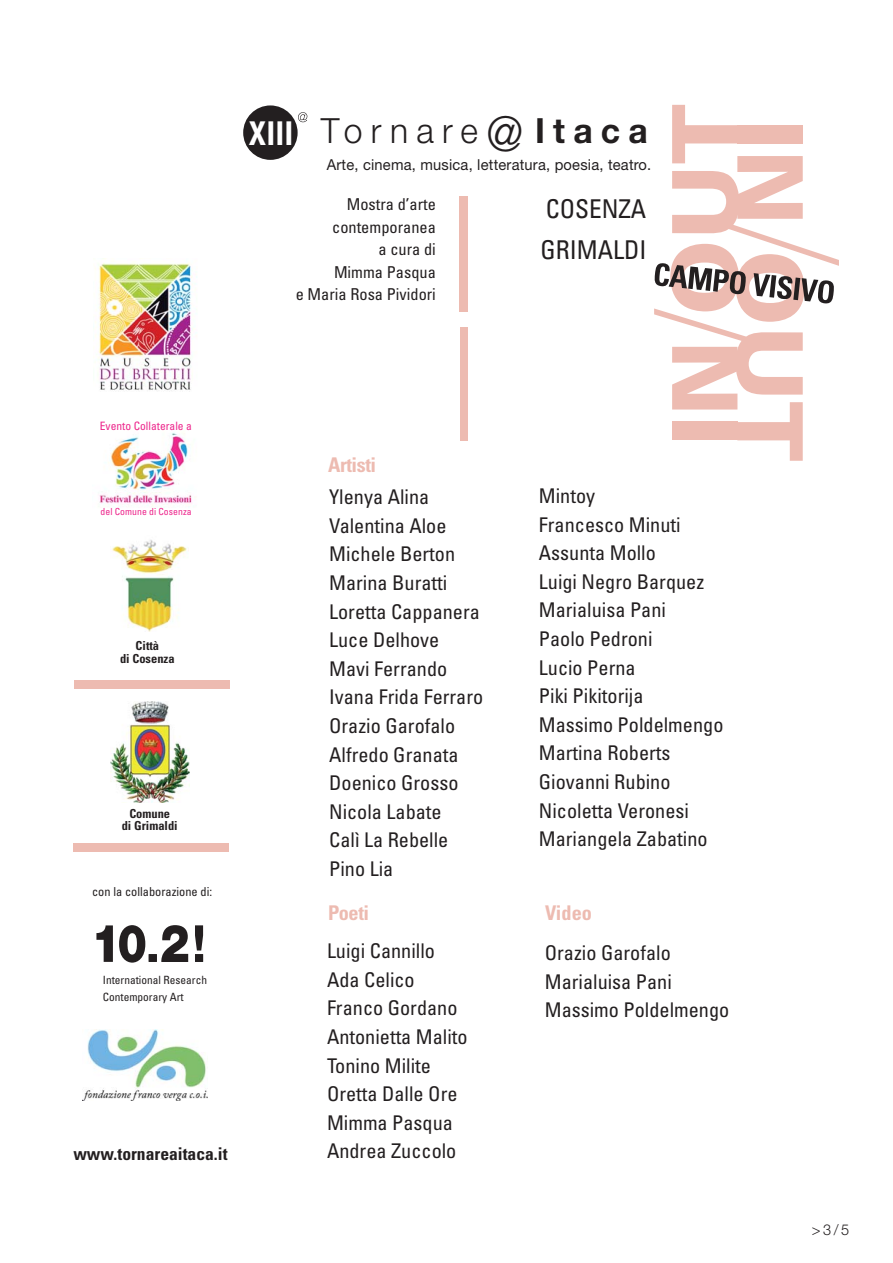
<style>
.page{position:relative;width:893px;height:1263px;background:#fff}
.page>*{position:absolute;margin:0;border:0;box-sizing:border-box;transform-origin:0 0}
.t1{font:300 34.8px "Helvetica Neue";letter-spacing:.245em;color:#231f20}
.t2{font:condensed 25.95px/41.7px "Univers";color:#231f20}
.t3{font:condensed 20.25px/28.7px "Univers";color:#231f20}
.t4{font:700 condensed 20.25px "Univers";letter-spacing:-.02em;color:#edbbb1}
.t5{font:700 condensed 17.55px "Univers";color:#231f20}
.t6{font:condensed 16.35px/22.5px "Univers LT Std";color:#231f20;text-align:right}
.t7{font:15.15px "Helvetica Neue";letter-spacing:.015em;color:#231f20}
.t8{font:300 15px "Helvetica Neue";color:#231f20}
.t9{font:700 condensed 12.45px/12.5px "Univers LT Std";color:#231f20;text-align:center}
.t10{font:condensed 12.3px "Univers";color:#231f20}
.t11{font:condensed 11.55px "Univers LT Std";color:#ed268c}
.t12{font:condensed 11.4px/17.1px "Univers LT Std";color:#231f20}
.t13{font:condensed 9.75px "Univers LT Std";letter-spacing:.005em;color:#ed268c}
.s1{font-weight:700;font-stretch:condensed;font-size:33.15px;color:#fff}
.s2{font-size:48.3px}
.s3{font-weight:700}
</style>
<div class="page">
<div style="left:74px;top:680px;width:155px;height:9px;background:#edbbb1"></div>
<div style="left:73px;top:844px;width:155px;height:8px;background:#edbbb1"></div>
<img style="left:111px;top:701px;width:78px;height:102px">
<img style="left:112px;top:540px;width:77px;height:91px">
<img style="left:99px;top:432px;width:93px;height:76px">
<svg style="left:96px;top:925px;width:17px;height:37px"></svg>
<svg style="left:119px;top:925px;width:26px;height:38px"></svg>
<svg style="left:161px;top:925px;width:27px;height:37px"></svg>
<svg style="left:195px;top:925px;width:8px;height:26px"></svg>
<div style="left:149px;top:954px;width:8px;height:8px;background:#231f20"></div>
<div style="left:195px;top:954px;width:8px;height:8px;background:#231f20"></div>
<img style="left:83px;top:1029px;width:124px;height:72px">
<img style="left:95px;top:263px;width:102px;height:128px">
<div style="left:243px;top:105px;width:55px;height:55px;background:#231f20;border-radius:50%"></div>
<svg style="left:298px;top:112px;width:9px;height:10px"></svg>
<svg style="left:654px;top:105px;width:185px;height:356px"></svg>
<div style="left:459px;top:197px;width:8px;height:115px;background:#edbbb1"></div>
<div style="left:460px;top:327px;width:8px;height:114px;background:#edbbb1"></div>
<h1 class="t1" style="left:249px;top:118px;width:400px"><span class="s1">XIII</span> Tornare<span class="s2">@</span><span class="s3">Itaca</span></h1>
<p class="t7" style="left:327px;top:159px;width:326px">Arte, cinema, musica, letteratura, poesia, teatro.</p>
<p class="t6" style="left:296px;top:194px;width:142px">Mostra d’arte contemporanea<br>a cura di<br>Mimma Pasqua<br>e Maria Rosa Pividori</p>
<p class="t2" style="left:540px;top:190px;width:108px">COSENZA<br>GRIMALDI</p>
<p class="t11" style="left:100px;top:421px;width:94px">Evento Collaterale a</p>
<p class="t13" style="left:100px;top:507px;width:93px">del Comune di Cosenza</p>
<p class="t9" style="left:120px;top:641px;width:56px">Città<br>di Cosenza</p>
<p class="t9" style="left:122px;top:808px;width:57px">Comune<br>di Grimaldi</p>
<p class="t10" style="left:92px;top:887px;width:122px">con la collaborazione di:</p>
<p class="t12" style="left:103px;top:972px;width:106px">International Research<br>Contemporary Art</p>
<p class="t5" style="left:73px;top:1148px;width:156px">www.tornareaitaca.it</p>
<p class="t4" style="left:328px;top:457px;width:50px">Artisti</p>
<p class="t3" style="left:329px;top:484px;width:156px">Ylenya Alina<br>Valentina Aloe<br>Michele Berton<br>Marina Buratti<br>Loretta Cappanera<br>Luce Delhove<br>Mavi Ferrando<br>Ivana Frida Ferraro<br>Orazio Garofalo<br>Alfredo Granata<br>Doenico Grosso<br>Nicola Labate<br>Calì La Rebelle<br>Pino Lia</p>
<p class="t4" style="left:328px;top:905px;width:43px">Poeti</p>
<p class="t3" style="left:327px;top:939px;width:142px">Luigi Cannillo<br>Ada Celico<br>Franco Gordano<br>Antonietta Malito<br>Tonino Milite<br>Oretta Dalle Ore<br>Mimma Pasqua<br>Andrea Zuccolo</p>
<p class="t3" style="left:539px;top:483px;width:186px">Mintoy<br>Francesco Minuti<br>Assunta Mollo<br>Luigi Negro Barquez<br>Marialuisa Pani<br>Paolo Pedroni<br>Lucio Perna<br>Piki Pikitorija<br>Massimo Poldelmengo<br>Martina Roberts<br>Giovanni Rubino<br>Nicoletta Veronesi<br>Mariangela Zabatino</p>
<p class="t4" style="left:545px;top:905px;width:48px">Video</p>
<p class="t3" style="left:545px;top:940px;width:186px">Orazio Garofalo<br>Marialuisa Pani<br>Massimo Poldelmengo</p>
<p class="t8" style="left:812px;top:1224px;width:39px">&gt;3/5</p>
</div>
